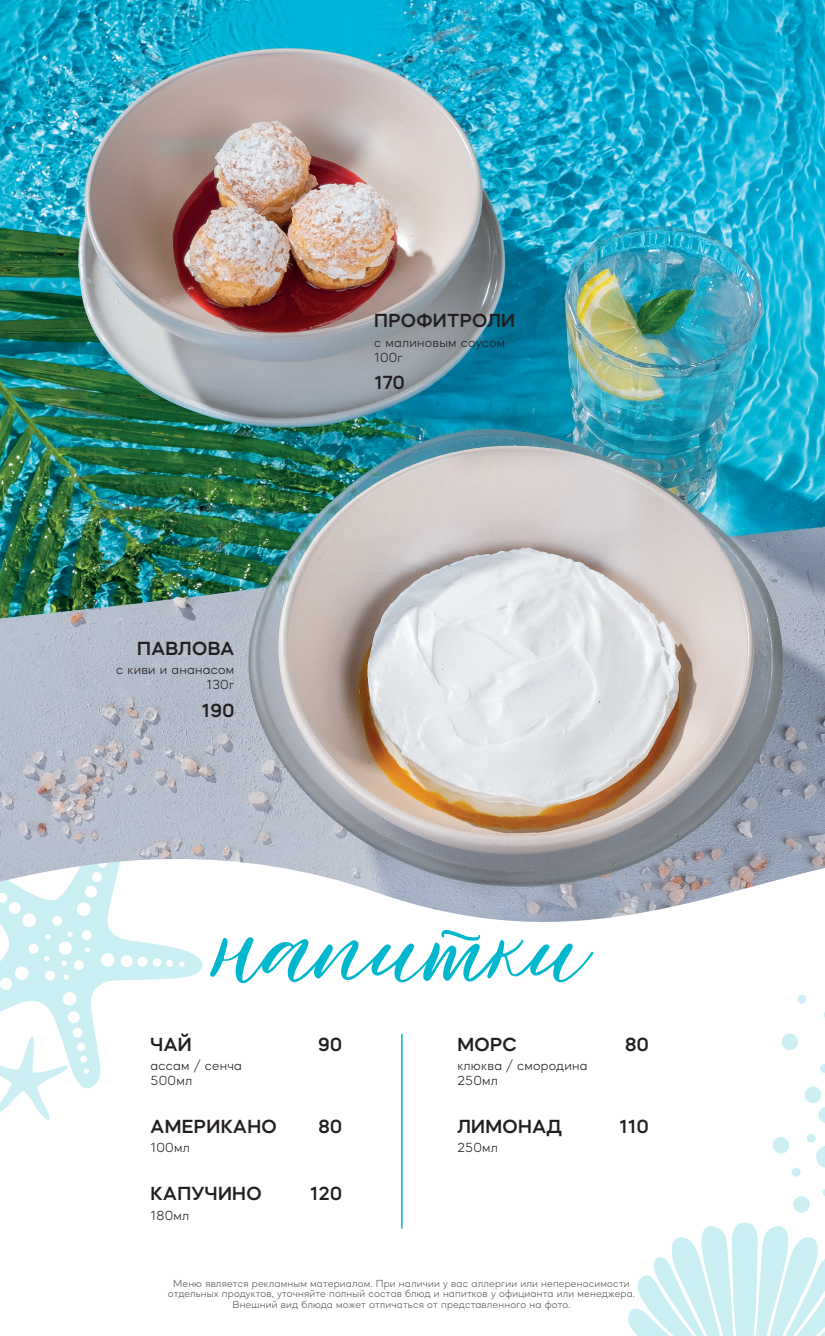
<style>
.page{position:relative;width:825px;height:1336px;background:#fff}
.page>*{position:absolute;margin:0;border:0;box-sizing:border-box;transform-origin:0 0}
.t1{font:134.85px "Alaya Roza";color:#00b7ce}
.t2{font:600 19.5px "Mazzard M";letter-spacing:.02em;color:#231f20}
.t3{font:300 13.5px/15px "Mazzard M";letter-spacing:.02em;color:#231f20}
.t4{font:300 10.5px/10.5px "Mazzard M";letter-spacing:.02em;color:#57585a;text-align:center}
</style>
<div class="page">
<svg style="left:628px;top:1222px;width:197px;height:113px"></svg>
<svg style="left:0;top:923px;width:202px;height:165px"></svg>
<img style="left:0;top:0;width:825px;height:923px">
<hr style="left:401px;top:1033px;width:2px;height:195px;background:#00b7ce">
<svg style="left:806px;top:1133px;width:10px;height:9px"></svg>
<svg style="left:791px;top:1167px;width:10px;height:9px"></svg>
<svg style="left:793px;top:1195px;width:17px;height:17px"></svg>
<svg style="left:823px;top:1189px;width:2px;height:7px"></svg>
<svg style="left:772px;top:1136px;width:17px;height:17px"></svg>
<svg style="left:816px;top:1146px;width:9px;height:22px"></svg>
<svg style="left:781px;top:1033px;width:17px;height:17px"></svg>
<svg style="left:797px;top:995px;width:10px;height:9px"></svg>
<svg style="left:820px;top:1064px;width:5px;height:9px"></svg>
<svg style="left:805px;top:1086px;width:20px;height:37px"></svg>
<svg style="left:0;top:1035px;width:69px;height:85px"></svg>
<p class="t2" style="left:137px;top:636px;width:98px">ПАВЛОВА</p>
<p class="t3" style="left:116px;top:661px;width:120px;text-align:right">с киви и ананасом<br>130г</p>
<p class="t2" style="left:202px;top:697px;width:34px">190</p>
<p class="t2" style="left:374px;top:308px;width:142px">ПРОФИТРОЛИ</p>
<p class="t3" style="left:374px;top:334px;width:133px">с малиновым соусом<br>100г</p>
<p class="t2" style="left:374px;top:370px;width:32px">170</p>
<p class="t1" style="left:215px;top:885px;width:373px">напитки</p>
<p class="t2" style="left:151px;top:1031px;width:43px">ЧАЙ</p>
<p class="t2" style="left:318px;top:1031px;width:25px">90</p>
<p class="t3" style="left:151px;top:1057px;width:93px">ассам / сенча<br>500мл</p>
<p class="t2" style="left:151px;top:1114px;width:128px">АМЕРИКАНО</p>
<p class="t2" style="left:318px;top:1114px;width:25px">80</p>
<p class="t3" style="left:151px;top:1139px;width:41px">100мл</p>
<p class="t2" style="left:151px;top:1181px;width:113px">КАПУЧИНО</p>
<p class="t2" style="left:310px;top:1181px;width:34px">120</p>
<p class="t3" style="left:151px;top:1207px;width:40px">180мл</p>
<p class="t2" style="left:457px;top:1031px;width:61px">МОРС</p>
<p class="t2" style="left:625px;top:1031px;width:25px">80</p>
<p class="t3" style="left:457px;top:1057px;width:132px">клюква / смородина<br>250мл</p>
<p class="t2" style="left:457px;top:1114px;width:106px">ЛИМОНАД</p>
<p class="t2" style="left:619px;top:1114px;width:31px">110</p>
<p class="t3" style="left:457px;top:1139px;width:42px">250мл</p>
<p class="t4" style="left:168px;top:1277px;width:469px">Меню является рекламным материалом. При наличии у вас аллергии или непереносимости отдельных продуктов, уточняйте полный состав блюд и напитков у официанта или менеджера.<br>Внешний вид блюда может отличаться от представленного на фото.</p>
</div>
